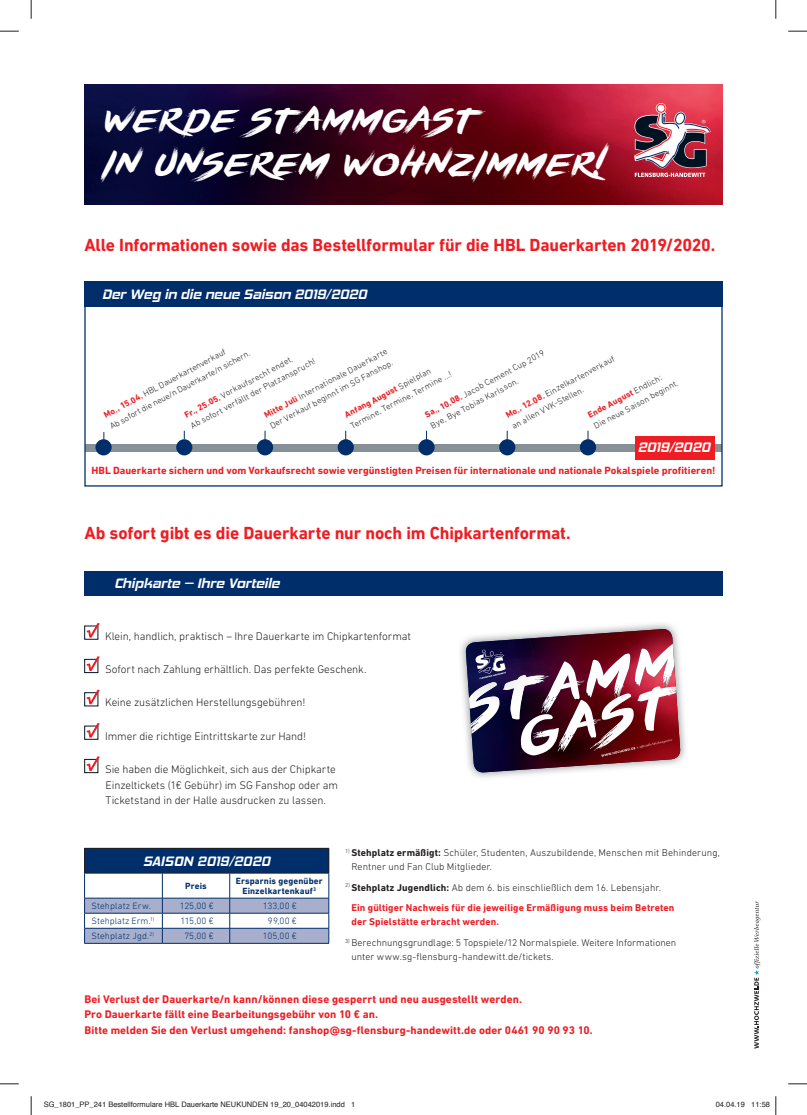
<style>
.page{position:relative;width:807px;height:1115px;background:#fff}
.page>*{position:absolute;margin:0;border:0;box-sizing:border-box;transform-origin:0 0}
.t1{font:44.38px/44.4px "BRUSHSTRIKE";letter-spacing:.055em;color:#fff}
.t2{font:700 17.88px "DIN Next LT Pro";letter-spacing:-.005em;color:#ee1d23}
.t3{font:italic 700 13.88px "Hemi Head Rg";letter-spacing:.005em;color:#fff}
.t4{font:italic 700 13.75px "Hemi Head Rg";color:#fff}
.t5{font:300 11.25px/15.6px "DIN Next LT Pro";letter-spacing:-.005em;color:#231f20}
.t6{font:700 11.25px/15.6px "DIN Next LT Pro";letter-spacing:.01em;color:#ee1d23}
.t7{font:700 10.62px "DIN Next LT Pro";color:#ee1d23}
.t8{font:300 10px/13.8px "DIN Next LT Pro";letter-spacing:.005em;color:#231f20}
.t9{font:700 10px/20.9px "DIN Next LT Pro";letter-spacing:.015em;color:#ee1d23}
.t10{font:300 9.25px "DIN Next LT Pro";letter-spacing:.01em;color:#002e6b}
.t11{font:700 9.12px/10.1px "DIN Next LT Pro";letter-spacing:.015em;color:#002e6b;text-align:center}
.t12{font:300 8.75px/12.5px "DIN Next LT Pro";color:#231f20}
.t13{font:7.5px "Helvetica";color:#231f20}
.s1{font-weight:700;color:#ee1d23}
.s2{font-weight:700}
.s3{color:#231f20}
.s4{font-weight:300;color:#231f20}
</style>
<div class="page">
<hr style="left:84px;top:943px;width:78px;height:1px;background:#002e6b">
<hr style="left:162px;top:943px;width:68px;height:1px;background:#002e6b">
<hr style="left:230px;top:943px;width:99px;height:1px;background:#002e6b">
<svg style="left:84px;top:848px;width:245px;height:95px"></svg>
<hr style="left:84px;top:873px;width:78px;height:1px;background:#231f20">
<hr style="left:162px;top:873px;width:68px;height:1px;background:#231f20">
<hr style="left:230px;top:873px;width:99px;height:1px;background:#231f20">
<div style="left:84px;top:571px;width:638px;height:24px;background:#002e6b"></div>
<svg style="left:84px;top:626px;width:14px;height:13px"></svg>
<svg style="left:87px;top:623px;width:13px;height:15px"></svg>
<svg style="left:84px;top:659px;width:14px;height:14px"></svg>
<svg style="left:87px;top:656px;width:13px;height:15px"></svg>
<svg style="left:84px;top:692px;width:14px;height:14px"></svg>
<svg style="left:87px;top:689px;width:13px;height:15px"></svg>
<svg style="left:84px;top:726px;width:14px;height:13px"></svg>
<svg style="left:87px;top:723px;width:13px;height:15px"></svg>
<svg style="left:84px;top:759px;width:14px;height:14px"></svg>
<svg style="left:87px;top:756px;width:13px;height:15px"></svg>
<img style="left:460px;top:623px;width:226px;height:155px">
<img style="left:465px;top:629px;width:215px;height:144px">
<div style="left:85px;top:444px;width:636px;height:7px;background:#869096"></div>
<div style="left:635px;top:436px;width:79px;height:23px;background:#ee1d23"></div>
<div style="left:84px;top:281px;width:638px;height:25px;background:#002e6b"></div>
<div style="left:176px;top:439px;width:16px;height:16px;background:#002e6b;border-radius:50%"></div>
<div style="left:257px;top:439px;width:16px;height:16px;background:#002e6b;border-radius:50%"></div>
<div style="left:337px;top:439px;width:17px;height:16px;background:#002e6b;border-radius:50%"></div>
<div style="left:418px;top:439px;width:16px;height:16px;background:#002e6b;border-radius:50%"></div>
<div style="left:499px;top:439px;width:16px;height:16px;background:#002e6b;border-radius:50%"></div>
<div style="left:95px;top:439px;width:17px;height:16px;background:#002e6b;border-radius:50%"></div>
<div style="left:579px;top:439px;width:17px;height:16px;background:#002e6b;border-radius:50%"></div>
<img style="left:84px;top:84px;width:638px;height:121px">
<svg style="left:634px;top:103px;width:76px;height:74px;background:#a45b6b"></svg>
<svg style="left:754px;top:901px;width:6px;height:147px"></svg>
<svg style="left:0;top:30px;width:19px;height:2px"></svg>
<svg style="left:788px;top:30px;width:18px;height:2px"></svg>
<svg style="left:0;top:1083px;width:19px;height:1px"></svg>
<svg style="left:788px;top:1083px;width:18px;height:1px"></svg>
<svg style="left:30px;top:0;width:2px;height:19px"></svg>
<svg style="left:30px;top:1096px;width:2px;height:19px"></svg>
<svg style="left:775px;top:0;width:1px;height:19px"></svg>
<svg style="left:775px;top:1096px;width:1px;height:19px"></svg>
<h1 class="t1" style="left:104px;top:92px;width:505px">werde stammgast<br>in unserem wohnzimmer!</h1>
<h2 class="t2" style="left:84px;top:234px;width:632px">Alle Informationen sowie das Bestellformular für die HBL Dauerkarten 2019/2020.</h2>
<h3 class="t4" style="left:102px;top:286px;width:266px">Der Weg in die neue Saison 2019/2020</h3>
<p class="t12" style="left:101px;top:410px;width:159px;rotate:-28deg"><span class="s1">Mo., 15.04.</span> HBL Dauerkartenverkauf<br>Ab sofort die neue/n Dauerkarte/n sichern.</p>
<p class="t12" style="left:262px;top:410px;width:139px;rotate:-28deg"><span class="s1">Mitte Juli</span> Internationale Dauerkarte<br>Der Verkauf beginnt im SG Fanshop.</p>
<p class="t12" style="left:422px;top:410px;width:136px;rotate:-28deg"><span class="s1">Sa., 10.08.</span> Jacob Cement Cup 2019<br>Bye, Bye Tobias Karlsson.</p>
<p class="t12" style="left:503px;top:410px;width:124px;rotate:-28deg"><span class="s1">Mo., 12.08.</span> Einzelkartenverkauf an allen VVK-Stellen.</p>
<p class="t12" style="left:182px;top:410px;width:142px;rotate:-28deg"><span class="s1">Fr., 25.05.</span> Vorkaufsrecht endet.<br>Ab sofort verfällt der Platzanspruch!</p>
<p class="t12" style="left:342px;top:410px;width:115px;rotate:-28deg"><span class="s1">Anfang August</span> Spielplan<br>Termine, Termine, Termine ...!</p>
<p class="t12" style="left:585px;top:410px;width:96px;rotate:-28deg"><span class="s1">Ende August</span> Endlich:<br>Die neue Saison beginnt.</p>
<h3 class="t3" style="left:637px;top:439px;width:74px">2019/2020</h3>
<p class="t7" style="left:91px;top:464px;width:625px">HBL Dauerkarte sichern und vom Vorkaufsrecht sowie vergünstigten Preisen für internationale und nationale Pokalspiele profitieren!</p>
<h2 class="t2" style="left:84px;top:522px;width:487px">Ab sofort gibt es die Dauerkarte nur noch im Chipkartenformat.</h2>
<h3 class="t4" style="left:114px;top:575px;width:167px">Chipkarte – Ihre Vorteile</h3>
<p class="t5" style="left:105px;top:628px;width:307px">Klein, handlich, praktisch – Ihre Dauerkarte im Chipkartenformat</p>
<p class="t5" style="left:105px;top:661px;width:263px">Sofort nach Zahlung erhältlich. Das perfekte Geschenk.</p>
<p class="t5" style="left:105px;top:694px;width:202px">Keine zusätzlichen Herstellungsgebühren!</p>
<p class="t5" style="left:105px;top:728px;width:202px">Immer die richtige Eintrittskarte zur Hand!</p>
<p class="t5" style="left:105px;top:761px;width:234px">Sie haben die Möglichkeit, sich aus der Chipkarte<br>Einzeltickets (1€ Gebühr) im SG Fanshop oder am<br>Ticketstand in der Halle ausdrucken zu lassen.</p>
<h3 class="t4" style="left:143px;top:853px;width:129px">SAISON 2019/2020</h3>
<p class="t11" style="left:185px;top:881px;width:23px">Preis</p>
<p class="t11" style="left:236px;top:876px;width:88px">Ersparnis gegenüber<br>Einzelkartenkauf<sup>3</sup></p>
<p class="t10" style="left:92px;top:900px;width:61px">Stehplatz Erw.</p>
<p class="t10" style="left:180px;top:900px;width:35px">125,00 €</p>
<p class="t10" style="left:263px;top:900px;width:36px">133,00 €</p>
<p class="t10" style="left:92px;top:916px;width:64px">Stehplatz Erm.<sup>1)</sup></p>
<p class="t10" style="left:180px;top:916px;width:35px">115,00 €</p>
<p class="t10" style="left:268px;top:916px;width:31px">99,00 €</p>
<p class="t10" style="left:92px;top:931px;width:64px">Stehplatz Jgd.<sup>2)</sup></p>
<p class="t10" style="left:184px;top:931px;width:31px">75,00 €</p>
<p class="t10" style="left:263px;top:931px;width:36px">105,00 €</p>
<p class="t8" style="left:351px;top:845px;width:370px;text-indent:-6px"><sup>1)</sup> <span class="s2">Stehplatz ermäßigt:</span> Schüler, Studenten, Auszubildende, Menschen mit Behinderung,<br>Rentner und Fan Club Mitglieder.</p>
<p class="t9" style="left:351px;top:876px;width:324px;text-indent:-6px"><sup>2)</sup> <span class="s3">Stehplatz Jugendlich:</span> <span class="s4">Ab dem 6. bis einschließlich dem 16. Lebensjahr.<br></span>Ein gültiger Nachweis für die jeweilige Ermäßigung muss beim Betreten</p>
<p class="t9" style="left:351px;top:911px;width:149px">der Spielstätte erbracht werden.</p>
<p class="t8" style="left:351px;top:935px;width:326px;text-indent:-6px"><sup>3)</sup> Berechnungsgrundlage: 5 Topspiele/12 Normalspiele. Weitere Informationen unter www.sg-flensburg-handewitt.de/tickets.</p>
<p class="t6" style="left:84px;top:991px;width:510px">Bei Verlust der Dauerkarte/n kann/können diese gesperrt und neu ausgestellt werden.<br>Pro Dauerkarte fällt eine Bearbeitungsgebühr von 10 € an.<br>Bitte melden Sie den Verlust umgehend: fanshop@sg-flensburg-handewitt.de oder 0461 90 90 93 10.</p>
<p class="t13" style="left:44px;top:1099px;width:313px">SG_1801_PP_241 Bestellformulare HBL Dauerkarte NEUKUNDEN 19_20_04042019.indd 1</p>
<p class="t13" style="left:715px;top:1099px;width:56px">04.04.19 11:58</p>
</div>
